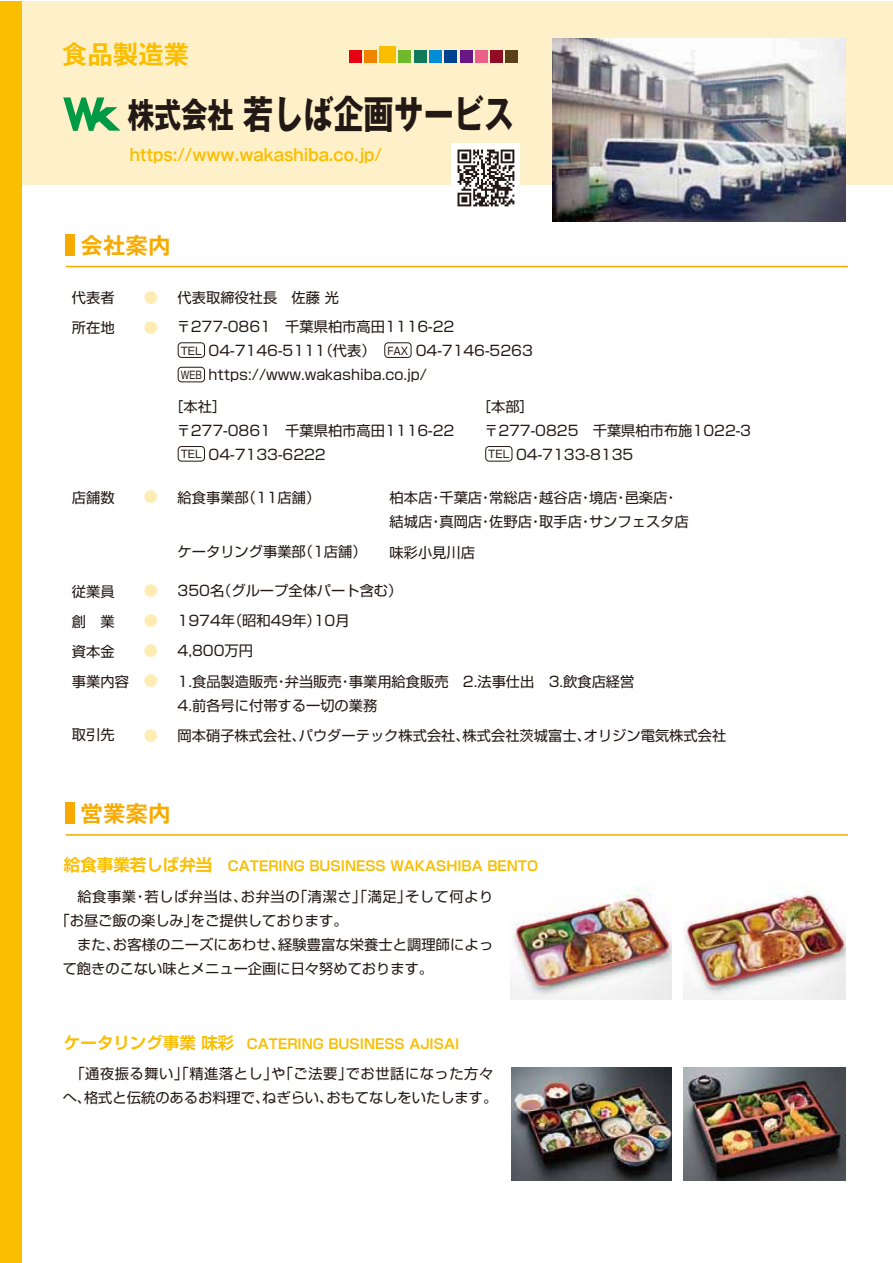
<style>
.page{position:relative;width:893px;height:1263px;background:#fff}
.page>*{position:absolute;margin:0;border:0;box-sizing:border-box;transform-origin:0 0}
.t1{font:700 39px "Gothic MB101 Pro";color:#221815;scale:.77 1}
.t2{font:700 25.5px "Gothic MB101 Pro De";color:#fabe00}
.t3{font:700 22.5px "Gothic MB101 Pro De";color:#f7ab00}
.t4{font:700 16.5px "Gothic MB101 Pro De";color:#fabe00;scale:.9 1}
.t5{font:14.25px/30px "Shin Go Pro";color:#221815}
.t6{font:14.25px "Shin Go Pro";letter-spacing:.04em;color:#221815}
.t7{font:14.25px/30px "Shin Go Pro";color:#feecb3}
.t8{font:700 13.5px "Shin Go Pro De";color:#fabe00}
.t9{font:10.5px "Shin Go Pro";color:#221815}
.t10{font:10.5px "Shin Go Pro";color:#221815;scale:.82 1}
.s1{font-size:34.5px}
.s2{font-size:10.5px}
.s3{font-size:16.5px}
</style>
<div class="page">
<div style="left:0;top:1px;width:892px;height:184px;background:#fef1c9"></div>
<div style="left:0;top:1px;width:21px;height:1262px;background:#fabe00"></div>
<img style="left:553px;top:38px;width:293px;height:183px">
<img style="left:684px;top:889px;width:161px;height:111px">
<img style="left:510px;top:886px;width:162px;height:114px">
<img style="left:684px;top:1067px;width:161px;height:113px">
<img style="left:512px;top:1067px;width:160px;height:113px">
<div style="left:178px;top:343px;width:27px;height:15px;border:1px solid #221815;border-radius:3px"></div>
<div style="left:178px;top:367px;width:27px;height:15px;border:1px solid #221815;border-radius:3px"></div>
<div style="left:385px;top:343px;width:26px;height:15px;border:1px solid #221815;border-radius:3px"></div>
<div style="left:178px;top:446px;width:27px;height:15px;border:1px solid #221815;border-radius:3px"></div>
<div style="left:485px;top:446px;width:27px;height:15px;border:1px solid #221815;border-radius:3px"></div>
<hr style="left:66px;top:266px;width:782px;height:1px;background:#f7ab00">
<div style="left:65px;top:234px;width:10px;height:21px;background:#f7ab00"></div>
<div style="left:451px;top:144px;width:68px;height:68px;background:#fff"></div>
<div style="left:380px;top:46px;width:16px;height:16px;background:#fabe00"></div>
<div style="left:414px;top:50px;width:12px;height:13px;background:#0f7b5b"></div>
<div style="left:364px;top:50px;width:13px;height:13px;background:#f08300"></div>
<div style="left:490px;top:50px;width:13px;height:13px;background:#920c26"></div>
<div style="left:506px;top:50px;width:12px;height:13px;background:#5a3f19"></div>
<div style="left:399px;top:50px;width:12px;height:13px;background:#6fba2c"></div>
<div style="left:460px;top:50px;width:12px;height:13px;background:#6b1685"></div>
<div style="left:349px;top:50px;width:13px;height:13px;background:#e60012"></div>
<div style="left:445px;top:50px;width:12px;height:13px;background:#004190"></div>
<div style="left:429px;top:50px;width:13px;height:13px;background:#008cd6"></div>
<div style="left:475px;top:50px;width:13px;height:13px;background:#ea6088"></div>
<hr style="left:66px;top:834px;width:782px;height:2px;background:#f7ab00">
<div style="left:65px;top:802px;width:10px;height:22px;background:#f7ab00"></div>
<svg style="left:457px;top:150px;width:57px;height:56px"></svg>
<svg style="left:63px;top:97px;width:58px;height:34px"></svg>
<h2 class="t2" style="left:62px;top:33px;width:129px">食品製造業</h2>
<h1 class="t1" style="left:128px;top:82px;width:503px"><span class="s1">株式会社</span> 若しば企画サービス</h1>
<p class="t4" style="left:130px;top:141px;width:282px">https://www.wakashiba.co.jp/</p>
<h3 class="t3" style="left:81px;top:226px;width:92px">会社案内</h3>
<p class="t5" style="left:72px;top:280px;width:44px">代表者所在地</p>
<p class="t7" style="left:144px;top:280px;width:16px">● ●</p>
<p class="t5" style="left:178px;top:280px;width:163px">代表取締役社長　佐藤 光</p>
<p class="t5" style="left:177px;top:310px;width:279px">〒277-0861　千葉県柏市高田1116-22</p>
<p class="t5" style="left:209px;top:334px;width:326px">04-7146-5111（代表） <span class="s2">FAX</span> 04-7146-5263</p>
<p class="t9" style="left:181px;top:342px;width:23px">TEL</p>
<p class="t10" style="left:181px;top:366px;width:27px">WEB</p>
<p class="t5" style="left:209px;top:358px;width:220px">https://www.wakashiba.co.jp/</p>
<p class="t5" style="left:169px;top:390px;width:59px">［本社］</p>
<p class="t5" style="left:177px;top:417px;width:279px;line-height:24px">〒277-0861　千葉県柏市高田1116-22<br><span class="s2">TEL</span> 04-7133-6222</p>
<p class="t5" style="left:484px;top:393px;width:269px;line-height:23.9px;text-indent:-7px">［本部］<br>〒277-0825　千葉県柏市布施1022-3<br><span class="s2">TEL</span> 04-7133-8135</p>
<p class="t5" style="left:72px;top:480px;width:44px">店舗数</p>
<p class="t7" style="left:144px;top:480px;width:16px">●</p>
<p class="t5" style="left:178px;top:480px;width:144px">給食事業部（11店舗）</p>
<p class="t5" style="left:178px;top:535px;width:190px">ケータリング事業部（1店舗）</p>
<p class="t5" style="left:389px;top:484px;width:301px;line-height:24px">柏本店・千葉店・常総店・越谷店・境店・邑楽店・結城店・真岡店・佐野店・取手店・サンフェスタ店</p>
<p class="t5" style="left:389px;top:536px;width:87px">味彩小見川店</p>
<p class="t5" style="left:72px;top:574px;width:58px">従業員創　業資本金事業内容</p>
<p class="t7" style="left:144px;top:574px;width:16px;text-align:justify">● ● ● ●</p>
<p class="t5" style="left:72px;top:718px;width:44px">取引先</p>
<p class="t7" style="left:144px;top:719px;width:16px">●</p>
<p class="t5" style="left:178px;top:574px;width:226px">350名（グループ全体パート含む）<br>1974年（昭和49年）10月<br>4,800万円</p>
<p class="t5" style="left:178px;top:668px;width:458px;line-height:24px">1.食品製造販売・弁当販売・事業用給食販売　2.法事仕出　3.飲食店経営<br>4.前各号に付帯する一切の業務</p>
<p class="t5" style="left:178px;top:718px;width:550px">岡本硝子株式会社、パウダーテック株式会社、株式会社茨城富士、オリジン電気株式会社</p>
<h3 class="t3" style="left:81px;top:795px;width:92px">営業案内</h3>
<p class="t8" style="left:64px;top:855px;width:476px"><span class="s3">給食事業若しば弁当</span> CATERING BUSINESS WAKASHIBA BENTO</p>
<p class="t6" style="left:63px;top:884px;width:432px">　給食事業・若しば弁当は、お弁当の「清潔さ」「満足」そして何より</p>
<p class="t5" style="left:56px;top:903px;width:294px">「お昼ご飯の楽しみ」をご提供しております。</p>
<p class="t5" style="left:63px;top:927px;width:432px">　また、お客様のニーズにあわせ、経験豊富な栄養士と調理師によっ</p>
<p class="t5" style="left:63px;top:951px;width:372px">て飽きのこない味とメニュー企画に日々努めております。</p>
<p class="t8" style="left:64px;top:1033px;width:397px"><span class="s3">ケータリング事業 味彩</span> CATERING BUSINESS AJISAI</p>
<p class="t5" style="left:63px;top:1060px;width:436px;line-height:24px;text-align:center">「通夜振る舞い」「精進落とし」や「ご法要」でお世話になった方々へ、格式と伝統のあるお料理で、ねぎらい、おもてなしをいたします。</p>
</div>
